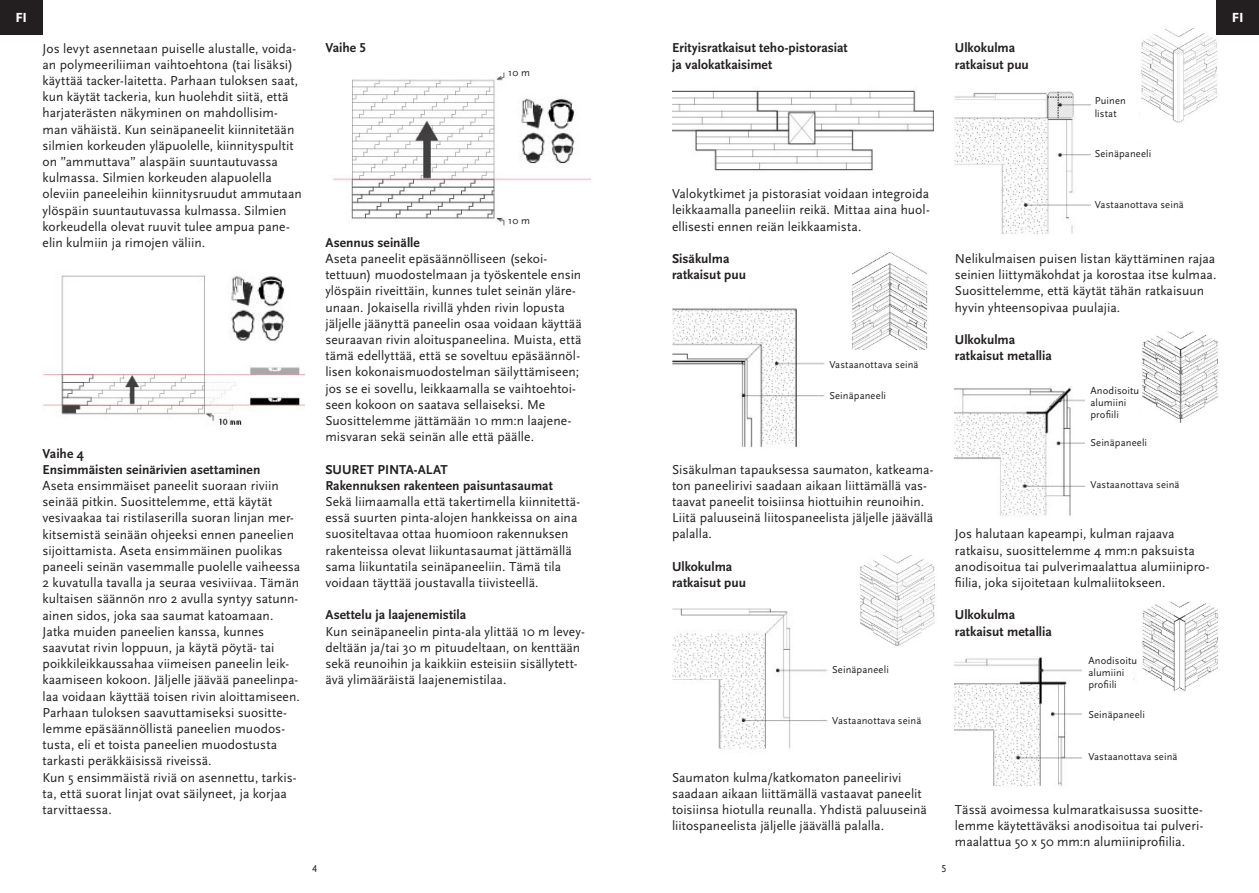
<style>
.page{position:relative;width:1259px;height:893px;background:#fff}
.page>*{position:absolute;margin:0;border:0;box-sizing:border-box;transform-origin:0 0}
.t1{font:13.5px/16.2px "Scala Sans";color:#231f20}
.t2{font:700 13.5px "Scala Sans";color:#231f20}
.t3{font:700 13.5px "Myriad Pro";color:#fff}
.t4{font:10.5px "Scala Sans";letter-spacing:.01em;color:#231f20}
.t5{font:10.5px "Scala Sans Caps";color:#231f20}
.s1{font-family:"Scala Sans Figures"}
</style>
<div class="page">
<img style="left:672px;top:90px;width:261px;height:81px">
<img style="left:672px;top:306px;width:153px;height:142px">
<img style="left:852px;top:252px;width:76px;height:98px">
<img style="left:672px;top:608px;width:156px;height:141px">
<img style="left:860px;top:556px;width:75px;height:90px">
<img style="left:955px;top:91px;width:185px;height:143px">
<img style="left:1141px;top:27px;width:87px;height:96px">
<img style="left:955px;top:386px;width:130px;height:130px">
<img style="left:1142px;top:332px;width:76px;height:91px">
<img style="left:955px;top:657px;width:179px;height:130px">
<img style="left:1142px;top:602px;width:76px;height:89px">
<div style="left:1091px;top:99px;width:18px;height:115px;background:#fff"></div>
<div style="left:1094px;top:145px;width:80px;height:17px;background:#fff"></div>
<div style="left:1094px;top:88px;width:45px;height:37px;background:#fff"></div>
<div style="left:1094px;top:193px;width:93px;height:23px;background:#fff"></div>
<div style="left:1082px;top:662px;width:51px;height:115px;background:#fff"></div>
<div style="left:1088px;top:706px;width:80px;height:17px;background:#fff"></div>
<div style="left:1088px;top:745px;width:93px;height:22px;background:#fff"></div>
<div style="left:1216px;top:0;width:43px;height:34px;background:#231f20"></div>
<div style="left:0;top:0;width:43px;height:34px;background:#231f20"></div>
<img style="left:43px;top:275px;width:261px;height:150px">
<img style="left:221px;top:275px;width:69px;height:68px">
<img style="left:332px;top:72px;width:258px;height:154px">
<img style="left:511px;top:86px;width:68px;height:82px">
<div style="left:508px;top:217px;width:38px;height:17px;background:#fff"></div>
<div style="left:508px;top:68px;width:38px;height:17px;background:#fff"></div>
<p class="t3" style="left:16px;top:10px;width:12px">FI</p>
<p class="t3" style="left:1232px;top:10px;width:12px">FI</p>
<p class="t1" style="left:43px;top:40px;width:261px">Jos levyt asennetaan puiselle alustalle, voida&shy;an polymeeriliiman vaihtoehtona (tai lisäksi) käyttää tacker-laitetta. Parhaan tuloksen saat, kun käytät tackeria, kun huolehdit siitä, että harjaterästen näkyminen on mahdollisim&shy;man vähäistä. Kun seinäpaneelit kiinnitetään silmien korkeuden yläpuolelle, kiinnityspultit on ”ammuttava” alaspäin suuntautuvassa kulmassa. Silmien korkeuden alapuolella oleviin paneeleihin kiinnitysruudut ammutaan ylöspäin suuntautuvassa kulmassa. Silmien korkeudella olevat ruuvit tulee ampua pane&shy;elin kulmiin ja rimojen väliin.</p>
<p class="t2" style="left:43px;top:446px;width:43px">Vaihe 4</p>
<p class="t2" style="left:43px;top:462px;width:219px">Ensimmäisten seinärivien asettaminen</p>
<p class="t1" style="left:43px;top:478px;width:259px">Aseta ensimmäiset paneelit suoraan riviin seinää pitkin. Suosittelemme, että käytät vesivaakaa tai ristilaserilla suoran linjan mer&shy;kitsemistä seinään ohjeeksi ennen paneelien sijoittamista. Aseta ensimmäinen puolikas paneeli seinän vasemmalle puolelle vaiheessa 2 kuvatulla tavalla ja seuraa vesiviivaa. Tämän kultaisen säännön nro 2 avulla syntyy satunn&shy;ainen sidos, joka saa saumat katoamaan.</p>
<p class="t1" style="left:43px;top:624px;width:259px">Jatka muiden paneelien kanssa, kunnes saavutat rivin loppuun, ja käytä pöytä- tai poikkileikkaussahaa viimeisen paneelin leik&shy;kaamiseen kokoon. Jäljelle jäävää paneelinpa&shy;laa voidaan käyttää toisen rivin aloittamiseen.<br>Parhaan tuloksen saavuttamiseksi suositte&shy;lemme epäsäännöllistä paneelien muodos&shy;tusta, eli et toista paneelien muodostusta tarkasti peräkkäisissä riveissä.</p>
<p class="t1" style="left:43px;top:769px;width:256px">Kun 5 ensimmäistä riviä on asennettu, tarkis&shy;ta, että suorat linjat ovat säilyneet, ja korjaa tarvittaessa.</p>
<p class="t2" style="left:325px;top:41px;width:42px">Vaihe <span class="s1">5</span></p>
<p class="t4" style="left:508px;top:67px;width:23px">10 m</p>
<p class="t2" style="left:672px;top:41px;width:177px">Erityisratkaisut teho-pistorasiat</p>
<p class="t2" style="left:672px;top:57px;width:102px">ja valokatkaisimet</p>
<p class="t2" style="left:955px;top:41px;width:62px">Ulkokulma</p>
<p class="t2" style="left:955px;top:57px;width:76px">ratkaisut puu</p>
<p class="t4" style="left:1094px;top:95px;width:33px">Puinen</p>
<p class="t4" style="left:1094px;top:108px;width:23px">listat</p>
<p class="t4" style="left:1094px;top:148px;width:58px">Seinäpaneeli</p>
<p class="t4" style="left:508px;top:215px;width:23px">10 m</p>
<p class="t2" style="left:325px;top:235px;width:96px">Asennus seinälle</p>
<p class="t1" style="left:325px;top:251px;width:258px">Aseta paneelit epäsäännölliseen (sekoi&shy;tettuun) muodostelmaan ja työskentele ensin ylöspäin riveittäin, kunnes tulet seinän yläre&shy;unaan. Jokaisella rivillä yhden rivin lopusta jäljelle jäänyttä paneelin osaa voidaan käyttää seuraavan rivin aloituspaneelina. Muista, että tämä edellyttää, että se soveltuu epäsäännöl&shy;lisen kokonaismuodostelman säilyttämiseen; jos se ei sovellu, leikkaamalla se vaihtoehtoi&shy;seen kokoon on saatava sellaiseksi. Me Suosittelemme jättämään 10 mm:n laajene&shy;misvaran sekä seinän alle että päälle.</p>
<p class="t2" style="left:325px;top:462px;width:124px">SUURET PINTA-ALAT</p>
<p class="t2" style="left:325px;top:478px;width:229px">Rakennuksen rakenteen paisuntasaumat</p>
<p class="t1" style="left:325px;top:494px;width:256px">Sekä liimaamalla että takertimella kiinnitettä&shy;essä suurten pinta-alojen hankkeissa on aina suositeltavaa ottaa huomioon rakennuksen rakenteissa olevat liikuntasaumat jättämällä sama liikuntatila seinäpaneeliin. Tämä tila voidaan täyttää joustavalla tiivisteellä.</p>
<p class="t2" style="left:325px;top:608px;width:142px">Asettelu ja laajenemistila</p>
<p class="t1" style="left:325px;top:623px;width:261px">Kun seinäpaneelin pinta-ala ylittää 10 m levey&shy;deltään ja/tai 30 m pituudeltaan, on kenttään sekä reunoihin ja kaikkiin esteisiin sisällytett&shy;ävä ylimääräistä laajenemistilaa.</p>
<p class="t1" style="left:672px;top:186px;width:259px;text-align:justify">Valokytkimet ja pistorasiat voidaan integroida leikkaamalla paneeliin reikä. Mittaa aina huol&shy;ellisesti ennen reiän leikkaamista.</p>
<p class="t2" style="left:672px;top:251px;width:59px">Sisäkulma</p>
<p class="t2" style="left:672px;top:268px;width:76px">ratkaisut puu</p>
<p class="t4" style="left:829px;top:359px;width:91px">Vastaanottava seinä</p>
<p class="t4" style="left:829px;top:390px;width:58px">Seinäpaneeli</p>
<p class="t1" style="left:672px;top:461px;width:263px">Sisäkulman tapauksessa saumaton, katkeama&shy;ton paneelirivi saadaan aikaan liittämällä vas&shy;taavat paneelit toisiinsa hiottuihin reunoihin.<br>Liitä paluuseinä liitospaneelista jäljelle jäävällä palalla.</p>
<p class="t2" style="left:672px;top:559px;width:62px">Ulkokulma</p>
<p class="t2" style="left:672px;top:575px;width:76px">ratkaisut puu</p>
<p class="t4" style="left:832px;top:664px;width:58px">Seinäpaneeli</p>
<p class="t4" style="left:832px;top:715px;width:91px">Vastaanottava seinä</p>
<p class="t1" style="left:672px;top:769px;width:256px">Saumaton kulma/katkomaton paneelirivi saadaan aikaan liittämällä vastaavat paneelit toisiinsa hiotulla reunalla. Yhdistä paluuseinä liitospaneelista jäljelle jäävällä palalla.</p>
<p class="t5" style="left:312px;top:863px;width:7px">4</p>
<p class="t5" style="left:941px;top:863px;width:7px">5</p>
<p class="t4" style="left:1094px;top:199px;width:91px">Vastaanottava seinä</p>
<p class="t1" style="left:955px;top:251px;width:263px">Nelikulmaisen puisen listan käyttäminen rajaa seinien liittymäkohdat ja korostaa itse kulmaa.<br>Suosittelemme, että käytät tähän ratkaisuun hyvin yhteensopivaa puulajia.</p>
<p class="t2" style="left:955px;top:332px;width:62px">Ulkokulma</p>
<p class="t2" style="left:955px;top:349px;width:99px">ratkaisut metallia</p>
<p class="t4" style="left:1090px;top:385px;width:50px">Anodisoitu</p>
<p class="t4" style="left:1090px;top:397px;width:38px">alumiini</p>
<p class="t4" style="left:1090px;top:409px;width:30px">profiili</p>
<p class="t4" style="left:1090px;top:437px;width:58px">Seinäpaneeli</p>
<p class="t4" style="left:1090px;top:479px;width:91px">Vastaanottava seinä</p>
<p class="t1" style="left:955px;top:526px;width:256px">Jos halutaan kapeampi, kulman rajaava ratkaisu, suosittelemme 4 mm:n paksuista anodisoitua tai pulverimaalattua alumiinipro&shy;fiilia, joka sijoitetaan kulmaliitokseen.</p>
<p class="t2" style="left:955px;top:608px;width:62px">Ulkokulma</p>
<p class="t2" style="left:955px;top:624px;width:99px">ratkaisut metallia</p>
<p class="t4" style="left:1088px;top:654px;width:50px">Anodisoitu</p>
<p class="t4" style="left:1088px;top:666px;width:38px">alumiini</p>
<p class="t4" style="left:1088px;top:678px;width:30px">profiili</p>
<p class="t4" style="left:1088px;top:709px;width:58px">Seinäpaneeli</p>
<p class="t4" style="left:1088px;top:751px;width:91px">Vastaanottava seinä</p>
<p class="t1" style="left:955px;top:802px;width:250px;text-align:justify">Tässä avoimessa kulmaratkaisussa suositte&shy;lemme käytettäväksi anodisoitua tai pulveri&shy;maalattua 50 x 50 mm:n alumiiniprofiilia.</p>
</div>
